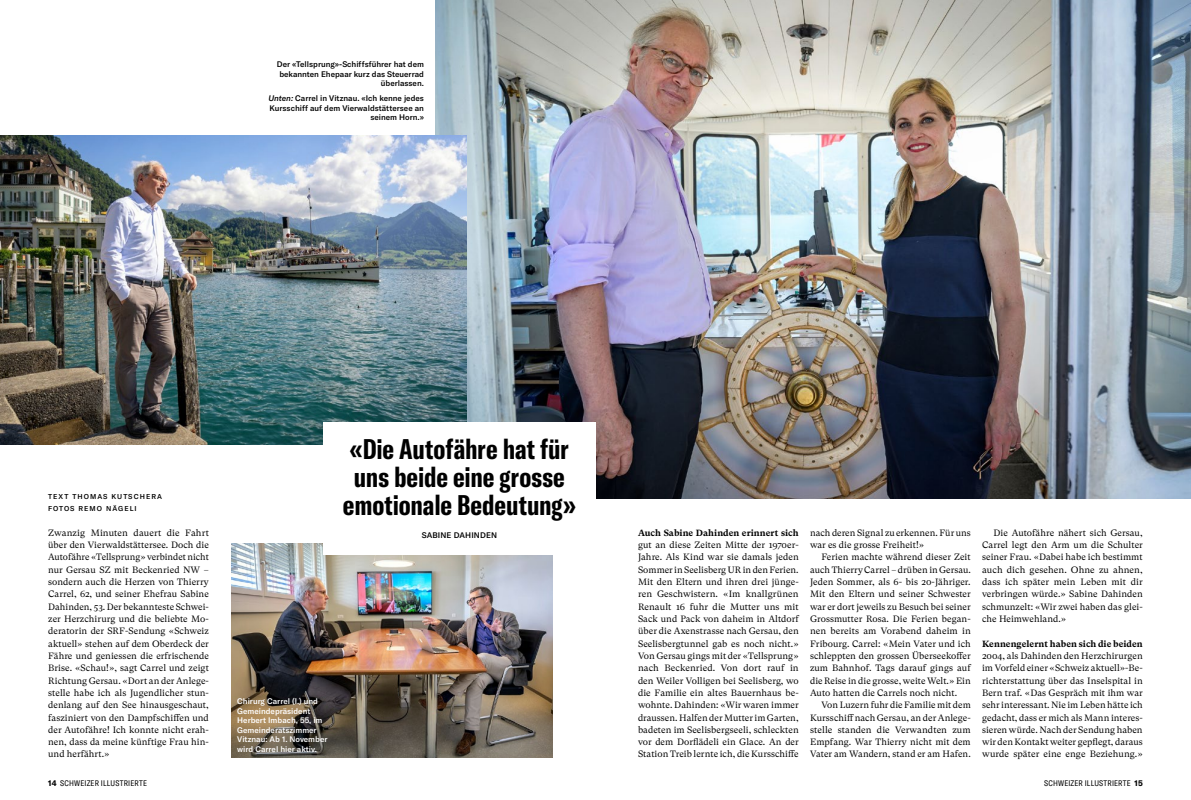
<style>
.page{position:relative;width:1191px;height:800px;background:#fff}
.page>*{position:absolute;margin:0;border:0;box-sizing:border-box;transform-origin:0 0}
._703_Quote_GTAmComp{font:700 extra-condensed 28px/28px "GT America";letter-spacing:-.005em;color:#000;text-align:center}
._500_LT_GTSupText_BS{font:9.2px/12.3px "GT Super Text";letter-spacing:.005em;color:#000;text-align:justify}
._500_LT_GTSupText_BS-2{font:700 9px "GT Super Text";letter-spacing:.005em;color:#000}
._800_Legi_GTAm_Med_A{font:500 8px/9.5px "GT America";color:#000;text-align:right}
._800_Legi_GTAm_Med_x{font:500 8px/9.5px "GT America";color:#fff}
.t1{font:condensed 8px "GT America";letter-spacing:.025em;color:#000}
._704_Quote_Name_x10{font:500 8px "GT America";letter-spacing:.015em;color:#000}
._401_AUTOR_GTAm_x07{font:500 7px "GT America";letter-spacing:.15em;color:#000}
.s1{font-style:italic}
.s2{font-weight:700;font-stretch:normal}
</style>
<div class="page">
<img style="left:435px;top:0;width:756px;height:498px">
<img style="left:0;top:135px;width:467px;height:310px">
<img style="left:231px;top:543px;width:322px;height:214px">
<div style="left:323px;top:422px;width:272px;height:132px;background:#fff"></div>
<p class="_800_Legi_GTAm_Med_A" style="left:277px;top:59px;width:149px">Der «Tellsprung»-Schiffsführer hat dem bekannten Ehepaar kurz das Steuerrad überlassen.</p>
<p class="_800_Legi_GTAm_Med_A" style="left:268px;top:94px;width:157px"><span class="s1">Unten:</span> Carrel in Vitznau. «Ich kenne jedes<br>Kursschiff auf dem Vierwaldstättersee an seinem Horn.»</p>
<p class="_703_Quote_GTAmComp" style="left:343px;top:435px;width:234px">«Die Autofähre hat für uns beide eine grosse emotionale Bedeutung»</p>
<p class="_704_Quote_Name_x10" style="left:422px;top:530px;width:77px">SABINE DAHINDEN</p>
<p class="_401_AUTOR_GTAm_x07" style="left:48px;top:492px;width:115px">TEXT THOMAS KUTSCHERA</p>
<p class="_401_AUTOR_GTAm_x07" style="left:48px;top:504px;width:90px">FOTOS REMO NÄGELI</p>
<p class="_500_LT_GTSupText_BS" style="left:48px;top:526px;width:162px">Zwanzig Minuten dauert die Fahrt über den Vierwaldstättersee. Doch die Autofähre «Tellsprung» verbindet nicht nur Gersau SZ mit Beckenried NW – sondern auch die Herzen von Thierry Carrel, 62, und seiner Ehefrau Sabine Dahinden, 53. Der bekannteste Schwei&shy;zer Herzchirurg und die beliebte Mo&shy;deratorin der SRF-Sendung «Schweiz aktuell» stehen auf dem Oberdeck der Fähre und geniessen die erfrischende Brise. «Schau!», sagt Carrel und zeigt Richtung Gersau. «Dort an der Anlege&shy;stelle habe ich als Jugendlicher stun&shy;denlang auf den See hinausgeschaut, fasziniert von den Dampfschiffen und der Autofähre! Ich konnte nicht erah&shy;nen, dass da meine künftige Frau hin&shy;und herfährt.»</p>
<p class="_500_LT_GTSupText_BS-2" style="left:638px;top:527px;width:162px">Auch Sabine Dahinden erinnert sich</p>
<p class="_500_LT_GTSupText_BS" style="left:638px;top:538px;width:162px">gut an diese Zeiten Mitte der 1970er-Jahre. Als Kind war sie damals jeden Sommer in Seelisberg UR in den Ferien.<br>Mit den Eltern und ihren drei jünge&shy;ren Geschwistern. «Im knallgrünen Renault 16 fuhr die Mutter uns mit Sack und Pack von daheim in Altdorf über die Axenstrasse nach Gersau, den Seelisbergtunnel gab es noch nicht.» Von Gersau gings mit der «Tellsprung» nach Beckenried. Von dort rauf in den Weiler Volligen bei Seelisberg, wo die Familie ein altes Bauernhaus be&shy;wohnte. Dahinden: «Wir waren immer draussen. Halfen der Mutter im Garten, badeten im Seelisbergseeli, schleckten vor dem Dorflädeli ein Glace. An der Station Treib lernte ich, die Kursschiffe</p>
<p class="_800_Legi_GTAm_Med_x" style="left:237px;top:696px;width:92px">Chirurg Carrel (l.) und<br>Gemeindepräsident<br>Herbert Imbach, 55, im<br>Gemeinderatszimmer<br>Vitznau: Ab 1. November wird Carrel hier aktiv.</p>
<p class="_500_LT_GTSupText_BS" style="left:810px;top:526px;width:162px">nach deren Signal zu erkennen. Für uns war es die grosse Freiheit!»</p>
<p class="_500_LT_GTSupText_BS" style="left:810px;top:551px;width:162px;text-indent:11px">Ferien machte während dieser Zeit auch Thierry Carrel – drüben in Gersau.<br>Jeden Sommer, als 6- bis 20-Jähriger.<br>Mit den Eltern und seiner Schwester war er dort jeweils zu Besuch bei seiner Grossmutter Rosa. Die Ferien began&shy;nen bereits am Vorabend daheim in Fribourg. Carrel: «Mein Vater und ich schleppten den grossen Überseekoffer zum Bahnhof. Tags darauf gings auf die Reise in die grosse, weite Welt.» Ein Auto hatten die Carrels noch nicht.</p>
<p class="_500_LT_GTSupText_BS" style="left:810px;top:698px;width:162px;text-indent:11px">Von Luzern fuhr die Familie mit dem Kursschiff nach Gersau, an der Anlege&shy;stelle standen die Verwandten zum Empfang. War Thierry nicht mit dem Vater am Wandern, stand er am Hafen.</p>
<p class="_500_LT_GTSupText_BS" style="left:982px;top:526px;width:162px;text-indent:11px">Die Autofähre nähert sich Gersau, Carrel legt den Arm um die Schulter seiner Frau. «Dabei habe ich bestimmt auch dich gesehen. Ohne zu ahnen, dass ich später mein Leben mit dir verbringen würde.» Sabine Dahinden schmunzelt: «Wir zwei haben das glei&shy;che Heimwehland.»</p>
<p class="_500_LT_GTSupText_BS-2" style="left:982px;top:638px;width:162px">Kennengelernt haben sich die beiden</p>
<p class="_500_LT_GTSupText_BS" style="left:982px;top:649px;width:162px">2004, als Dahinden den Herzchirurgen im Vorfeld einer «Schweiz aktuell»-Be&shy;richterstattung über das Inselspital in Bern traf. «Das Gespräch mit ihm war sehr interessant. Nie im Leben hätte ich gedacht, dass er mich als Mann interes&shy;sieren würde. Nach der Sendung haben wir den Kontakt weiter gepflegt, daraus wurde später eine enge Beziehung.»</p>
<p class="t1" style="left:48px;top:778px;width:100px"><span class="s2">14</span> SCHWEIZER ILLUSTRIERTE</p>
<p class="t1" style="left:1044px;top:778px;width:100px">SCHWEIZER ILLUSTRIERTE <span class="s2">15</span></p>
</div>
